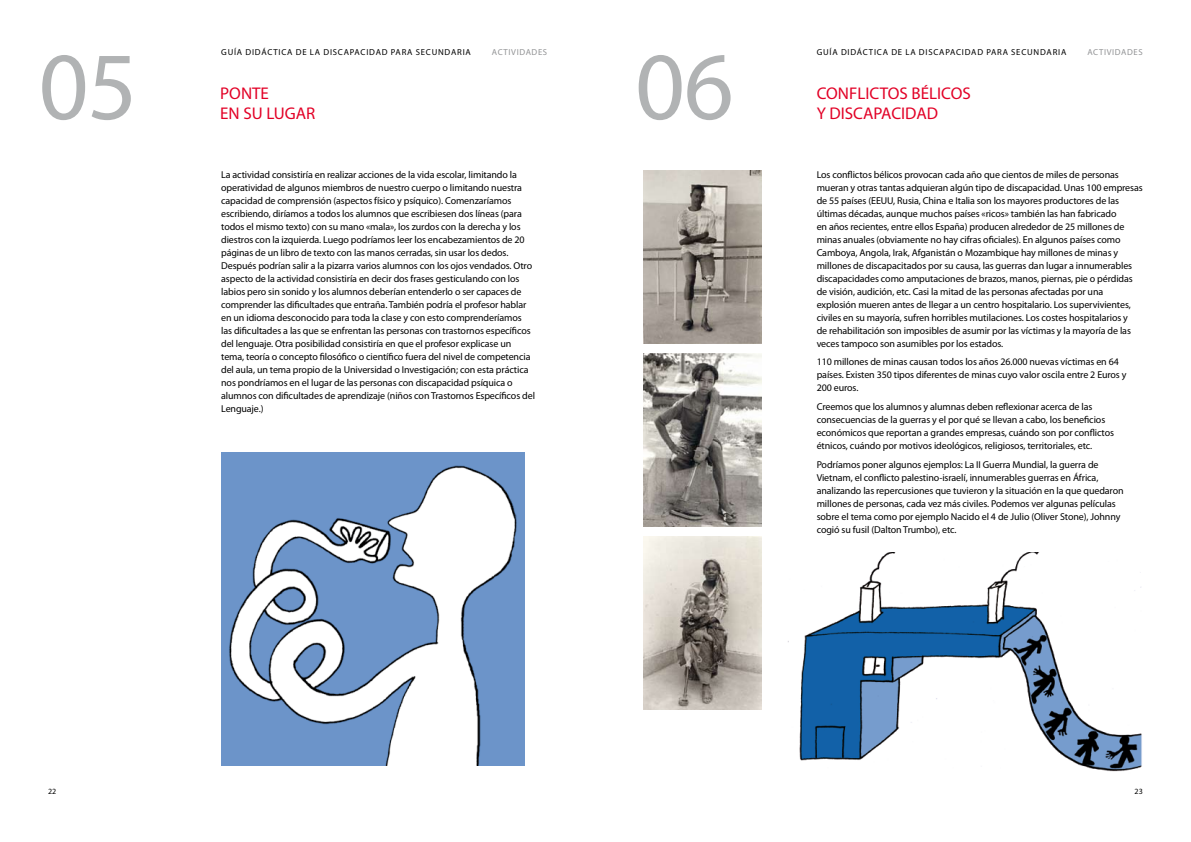
<style>
.page{position:relative;width:1191px;height:842px;background:#fff}
.page>*{position:absolute;margin:0;border:0;box-sizing:border-box;transform-origin:0 0}
.t1{font:97px "Myriad Pro";color:#b1b3b4}
.t2{font:17px "Myriad Pro";color:#e20026}
.t3{font:10px/13px "Myriad Pro";letter-spacing:-.01em;color:#000}
.t4{font:8.7px "Myriad Pro";letter-spacing:.09em;color:#000}
.t5{font:8.7px "Myriad Pro";letter-spacing:.07em;color:#929395}
.t6{font:8px "Myriad Pro";color:#000}
</style>
<div class="page">
<img style="left:221px;top:452px;width:304px;height:313px">
<img style="left:788px;top:553px;width:354px;height:219px">
<img style="left:643px;top:537px;width:118px;height:173px">
<img style="left:643px;top:170px;width:118px;height:173px">
<img style="left:643px;top:353px;width:118px;height:173px">
<h1 class="t1" style="left:39px;top:34px;width:100px">05</h1>
<p class="t4" style="left:221px;top:47px;width:251px">Guía didáctica de la discapacidad para secundaria</p>
<p class="t5" style="left:492px;top:47px;width:57px">Actividades</p>
<h2 class="t2" style="left:220px;top:84px;width:11px">PONTE</h2>
<h2 class="t2" style="left:220px;top:104px;width:86px">EN SU LUGAR</h2>
<h1 class="t1" style="left:635px;top:34px;width:100px">06</h1>
<p class="t4" style="left:816px;top:47px;width:251px">Guía didáctica de la discapacidad para secundaria</p>
<p class="t5" style="left:1087px;top:47px;width:57px">Actividades</p>
<h2 class="t2" style="left:816px;top:84px;width:10px">CONFLICTOS</h2>
<h2 class="t2" style="left:911px;top:84px;width:27px">BÉLICOS</h2>
<h2 class="t2" style="left:816px;top:104px;width:23px">Y DISCAPACIDAD</h2>
<p class="t3" style="left:221px;top:168px;width:315px">La actividad consistiría en realizar acciones de la vida escolar, limitando la operatividad de algunos miembros de nuestro cuerpo o limitando nuestra capacidad de comprensión (aspectos físico y psíquico). Comenzaríamos escribiendo, diríamos a todos los alumnos que escribiesen dos líneas (para todos el mismo texto) con su mano «mala», los zurdos con la derecha y los diestros con la izquierda. Luego podríamos leer los encabezamientos de 20 páginas de un libro de texto con las manos cerradas, sin usar los dedos.<br>Después podrían salir a la pizarra varios alumnos con los ojos vendados. Otro aspecto de la actividad consistiría en decir dos frases gesticulando con los labios pero sin sonido y los alumnos deberían entenderlo o ser capaces de comprender las dificultades que entraña. También podría el profesor hablar en un idioma desconocido para toda la clase y con esto comprenderíamos las dificultades a las que se enfrentan las personas con trastornos específicos del lenguaje. Otra posibilidad consistiría en que el profesor explicase un tema, teoría o concepto filosófico o científico fuera del nivel de competencia del aula, un tema propio de la Universidad o I nvestigación; con esta práctica nos pondríamos en el lugar de las personas con discapacidad psíquica o alumnos con dificultades de aprendizaje (niños con Trastornos Específicos del Lenguaje.)</p>
<p class="t3" style="left:816px;top:168px;width:327px">Los conflictos bélicos provocan cada año que cientos de miles de personas mueran y otras tantas adquieran algún tipo de discapacidad. Unas 100 empresas de 55 países (EEUU</p>
<p class="t3" style="left:816px;top:194px;width:318px;text-indent:77px">, Rusia, China e Italia son los mayores productores de las últimas décadas, aunque muchos países «ricos» también las han fabricado<br>en años recientes, entre ellos España) producen alrededor de 25 millones de minas anuales (obviamente no hay cifras oficiales). En algunos países como Camboya, Angola, I rak, Afganistán o Mozambique hay millones de minas y millones de discapacitados por su causa, las guerras dan lugar a innumerables discapacidades como amputaciones de brazos, manos, piernas, pie o pérdidas de visión, audición, etc. Casi la mitad de las personas afectadas por una explosión mueren antes de llegar a un centro hospitalario. Los supervivientes, civiles en su mayoría, sufren horribles mutilaciones. Los costes hospitalarios y de rehabilitación son imposibles de asumir por las víctimas y la mayoría de las veces tampoco son asumibles por los estados.</p>
<p class="t3" style="left:816px;top:356px;width:311px">110 millones de minas causan todos los años 26.000 nuevas víctimas en 64 países. Existen 350 tipos diferentes de minas cuyo valor oscila entre 2 Euros y<br>200 euros.</p>
<p class="t3" style="left:816px;top:400px;width:299px">Creemos que los alumnos y alumnas deben reflexionar acerca de las consecuencias de la guerras y el por qué se llevan a cabo, los beneficios económicos que reportan a grandes empresas, cuándo son por conflictos étnicos, cuándo por motivos ideológicos, religiosos, territoriales, etc.</p>
<p class="t3" style="left:816px;top:458px;width:308px">Podríamos poner algunos ejemplos: La II Guerra Mundial, la guerra de Vietnam, el conflicto palestino‑israelí, innumerables guerras en África, analizando las repercusiones que tuvieron y la situación en la que quedaron millones de personas, cada vez más civiles. Podemos ver algunas películas sobre el tema como por ejemplo Nacido el 4 de Julio (Oliver Stone), Johnny cogió su fusil (Dalton Trumbo), etc.</p>
<p class="t6" style="left:48px;top:787px;width:10px">22</p>
<p class="t6" style="left:1134px;top:787px;width:10px">23</p>
</div>
